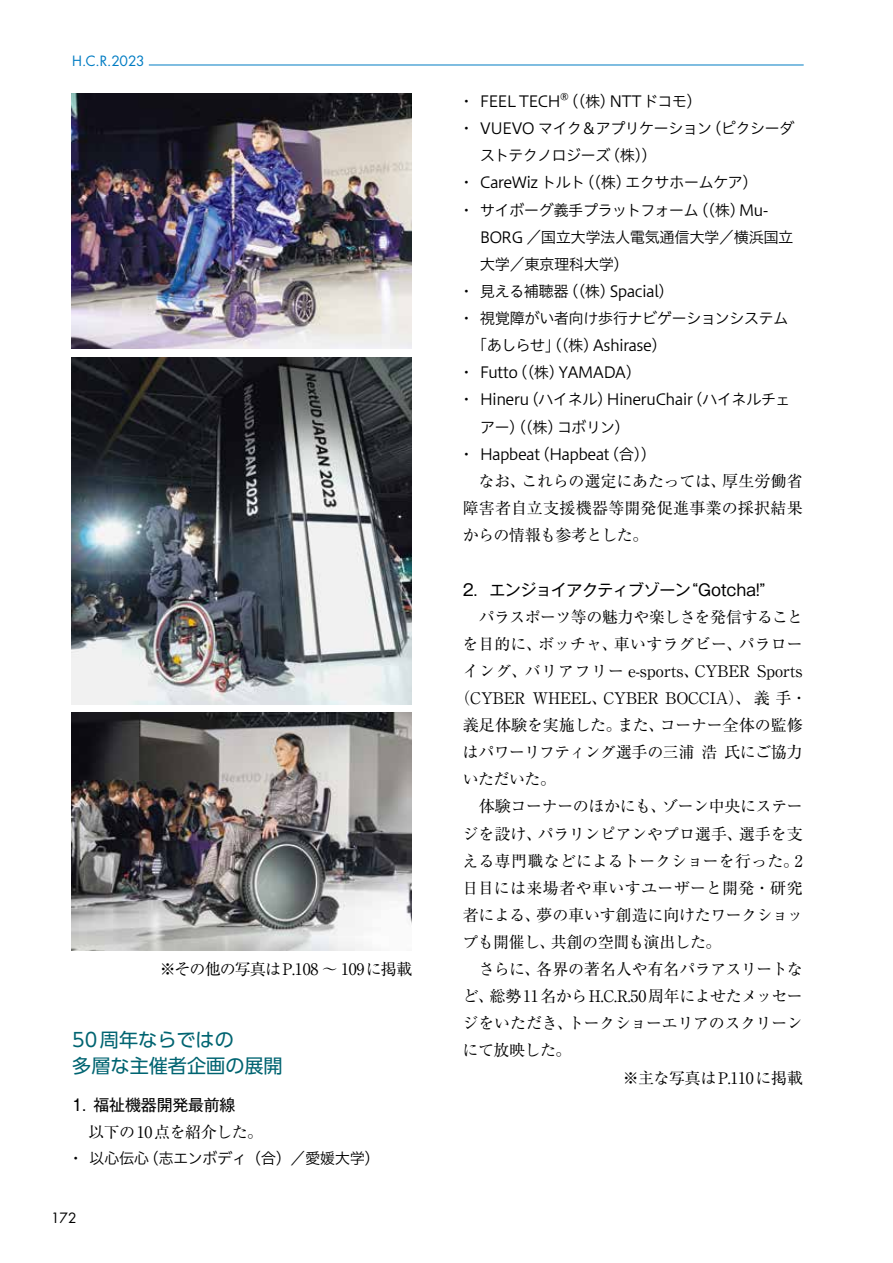
<style>
.page{position:relative;width:893px;height:1263px;background:#fff}
.page>*{position:absolute;margin:0;border:0;box-sizing:border-box;transform-origin:0 0}
.t1{font:19.2px/25.5px "UD Shin Go Pr 6 N";color:#006471}
.t2{font:15.9px/27.2px "Ryumin Pr 6 N";letter-spacing:-.01em;color:#000;text-align:justify}
.t3{font:15.9px "Ryumin Pr 6 N";letter-spacing:-.03em;color:#000}
.t4{font:15.9px "Gothic MB101 Pr 6 N";letter-spacing:-.02em;color:#000}
.t5{font:15.9px "Ryumin Pr 6 N";letter-spacing:.01em;color:#000}
.t6{font:15.9px "Ryumin Pr 6 N";letter-spacing:-.035em;color:#000}
.t7{font:15.9px "Ryumin Pr 6 N";letter-spacing:.025em;color:#000}
.t8{font:15.9px "Ryumin Pr 6 N";letter-spacing:-.045em;color:#000}
.t9{font:15.45px "Hiragino UD Sans Std N W3";letter-spacing:-.045em;color:#000}
.t10{font:15.45px "Hiragino UD Sans Std N W3";letter-spacing:-.065em;color:#000}
.t11{font:13.8px "Futura Std";color:#007cc3}
.t12{font:13.8px "Futura Std";color:#000}
</style>
<div class="page">
<img style="left:72px;top:94px;width:340px;height:255px">
<img style="left:72px;top:357px;width:340px;height:347px">
<img style="left:72px;top:713px;width:340px;height:238px">
<hr style="left:149px;top:65px;width:655px;height:1px;background:#007cc3">
<p class="t11" style="left:72px;top:52px;width:74px">H.C.R.2023</p>
<p class="t8" style="left:160px;top:957px;width:254px">※その他の写真はP.108 〜 109に掲載</p>
<p class="t1" style="left:72px;top:1026px;width:212px">50周年ならではの<br>多層な主催者企画の展開</p>
<p class="t4" style="left:72px;top:1091px;width:165px">1. 福祉機器開発最前線</p>
<p class="t2" style="left:88px;top:1117px;width:177px">以下の10点を紹介した。</p>
<p class="t9" style="left:68px;top:1147px;width:313px">・以心伝心（志エンボディ（合）／愛媛大学）</p>
<p class="t12" style="left:51px;top:1209px;width:27px">172</p>
<p class="t9" style="left:459px;top:90px;width:245px">・ FEEL TECH<sup>®</sup>（（株）NTTドコモ）</p>
<p class="t9" style="left:459px;top:117px;width:337px">・ VUEVO マイク＆アプリケーション（ピクシーダ</p>
<p class="t10" style="left:480px;top:144px;width:179px">ストテクノロジーズ（株））</p>
<p class="t9" style="left:459px;top:171px;width:301px">・ CareWiz トルト（（株）エクサホームケア）</p>
<p class="t9" style="left:459px;top:198px;width:311px">・サイボーグ義手プラットフォーム（（株）Mu-</p>
<p class="t9" style="left:480px;top:225px;width:315px">BORG ／国立大学法人電気通信大学／横浜国立</p>
<p class="t9" style="left:480px;top:252px;width:151px">大学／東京理科大学）</p>
<p class="t9" style="left:459px;top:279px;width:217px">・見える補聴器（（株）Spacial）</p>
<p class="t9" style="left:459px;top:307px;width:331px">・視覚障がい者向け歩行ナビゲーションシステム</p>
<p class="t9" style="left:472px;top:334px;width:196px">「あしらせ」（（株）Ashirase）</p>
<p class="t9" style="left:459px;top:361px;width:184px">・ Futto（（株）YAMADA）</p>
<p class="t9" style="left:459px;top:388px;width:333px">・ Hineru（ハイネル）HineruChair（ハイネルチェ</p>
<p class="t9" style="left:480px;top:415px;width:152px">アー）（（株）コボリン）</p>
<p class="t9" style="left:459px;top:442px;width:199px">・ Hapbeat（Hapbeat（合））</p>
<p class="t2" style="left:463px;top:467px;width:342px;text-indent:16px">なお、これらの選定にあたっては、厚生労働省障害者自立支援機器等開発促進事業の採択結果からの情報も参考とした。</p>
<p class="t4" style="left:463px;top:576px;width:304px">2. エンジョイアクティブゾーン“Gotcha!”</p>
<p class="t6" style="left:479px;top:604px;width:326px">パラスポーツ等の魅力や楽しさを発信すること</p>
<p class="t5" style="left:463px;top:631px;width:342px">を目的に、ボッチャ、車いすラグビー、パラロー</p>
<p class="t2" style="left:463px;top:656px;width:341px">イング、バリアフリー e-sports、CYBER Sports</p>
<p class="t2" style="left:455px;top:684px;width:354px">（CYBER WHEEL、CYBER BOCCIA）、義手・</p>
<p class="t2" style="left:463px;top:711px;width:341px">義足体験を実施した。また、コーナー全体の監修</p>
<p class="t3" style="left:463px;top:740px;width:342px">はパワーリフティング選手の三浦 浩 氏にご協力</p>
<p class="t2" style="left:463px;top:765px;width:95px">いただいた。</p>
<p class="t2" style="left:479px;top:792px;width:326px">体験コーナーのほかにも、ゾーン中央にステー</p>
<p class="t2" style="left:463px;top:819px;width:342px">ジを設け、パラリンピアンやプロ選手、選手を支</p>
<p class="t2" style="left:463px;top:846px;width:342px">える専門職などによるトークショーを行った。2</p>
<p class="t7" style="left:462px;top:875px;width:342px">日目には来場者や車いすユーザーと開発・研究</p>
<p class="t2" style="left:463px;top:900px;width:342px">者による、夢の車いす創造に向けたワークショッ</p>
<p class="t3" style="left:463px;top:929px;width:260px">プも開催し、共創の空間も演出した。</p>
<p class="t2" style="left:478px;top:955px;width:326px">さらに、各界の著名人や有名パラアスリートな</p>
<p class="t2" style="left:462px;top:982px;width:342px">ど、総勢11名からH.C.R.50周年によせたメッセー</p>
<p class="t2" style="left:463px;top:1009px;width:342px">ジをいただき、トークショーエリアのスクリーン</p>
<p class="t2" style="left:463px;top:1036px;width:110px">にて放映した。</p>
<p class="t2" style="left:623px;top:1063px;width:181px">※主な写真はP.110に掲載</p>
</div>
